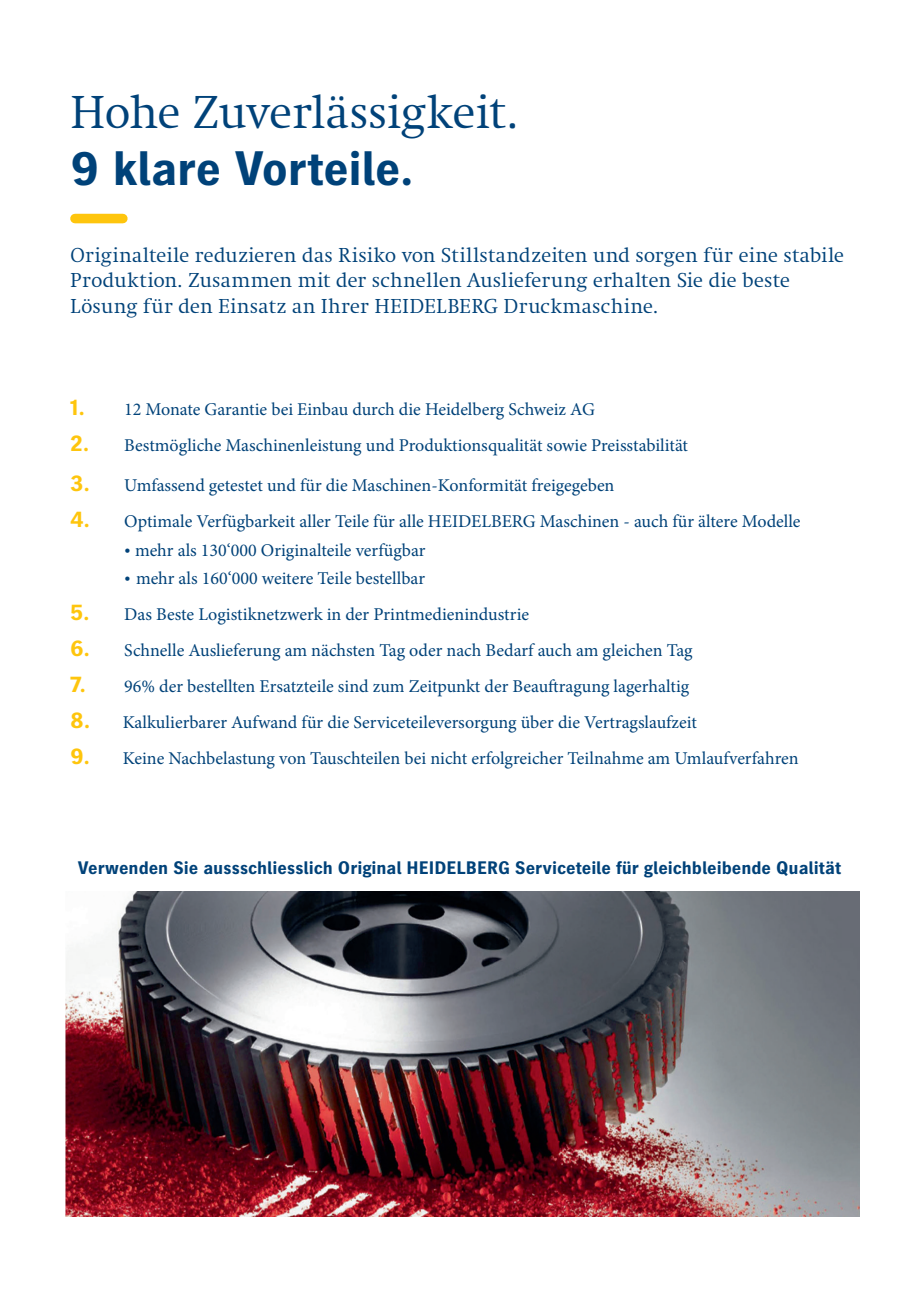
<style>
.page{position:relative;width:919px;height:1289px;background:#fff}
.page>*{position:absolute;margin:0;border:0;box-sizing:border-box;transform-origin:0 0}
._001_Headline_2_A4_Antiqua_Gothic_32pt{font:48px/57.4px "Heidelberg Antiqua ML";letter-spacing:-.025em;color:#004279}
._002_Intro_Text_A4_Antiqua_Reg_14pt{font:21px/25.5px "Heidelberg Antiqua ML";color:#004279}
._002_Intro_Text_A4_Antiqua_Reg_14pt-2{font:18px "Minion Pro";color:#004279}
._003_Copy_Headline_A4_Gothic_Bold_9_5pt{font:700 18px "Heidelberg Gothic Ml";color:#004279}
.s1{font-family:"Heidelberg Gothic Ml";font-weight:700}
.s2{font-family:"Heidelberg Gothic Ml";font-weight:700;font-size:22.5px;color:#fec50d}
</style>
<div class="page">
<div style="left:75px;top:214px;width:48px;height:9px;background:#fec50d"></div>
<img style="left:66px;top:891px;width:793px;height:325px">
<p class="_001_Headline_2_A4_Antiqua_Gothic_32pt" style="left:70px;top:83px;width:450px">Hohe Zuverlässigkeit.<br><span class="s1">9 klare Vorteile.</span></p>
<p class="_002_Intro_Text_A4_Antiqua_Reg_14pt" style="left:70px;top:242px;width:775px">Originalteile reduzieren das Risiko von Stillstandzeiten und sorgen für eine stabile<br>Produktion. Zusammen mit der schnellen Auslieferung erhalten Sie die beste<br>Lösung für den Einsatz an Ihrer HEIDELBERG Druckmaschine.</p>
<p class="_002_Intro_Text_A4_Antiqua_Reg_14pt-2" style="left:70px;top:397px;width:526px"><span class="s2">1.</span> 12 Monate Garantie bei Einbau durch die Heidelberg Schweiz AG</p>
<p class="_002_Intro_Text_A4_Antiqua_Reg_14pt-2" style="left:70px;top:433px;width:619px"><span class="s2">2.</span> Bestmögliche Maschinenleistung und Produktionsqualität sowie Preisstabilität</p>
<p class="_002_Intro_Text_A4_Antiqua_Reg_14pt-2" style="left:70px;top:473px;width:545px"><span class="s2">3.</span> Umfassend getestet und für die Maschinen-Konformität freigegeben</p>
<p class="_002_Intro_Text_A4_Antiqua_Reg_14pt-2" style="left:70px;top:509px;width:731px"><span class="s2">4.</span> Optimale Verfügbarkeit aller Teile für alle HEIDELBERG Maschinen - auch für ältere Modelle</p>
<p class="_002_Intro_Text_A4_Antiqua_Reg_14pt-2" style="left:124px;top:538px;width:303px"><span class="s1">•</span> mehr als 130‘000 Originalteile verfügbar</p>
<p class="_002_Intro_Text_A4_Antiqua_Reg_14pt-2" style="left:124px;top:566px;width:302px"><span class="s1">•</span> mehr als 160‘000 weitere Teile bestellbar</p>
<p class="_002_Intro_Text_A4_Antiqua_Reg_14pt-2" style="left:70px;top:602px;width:460px"><span class="s2">5.</span> Das Beste Logistiknetzwerk in der Printmedienindustrie</p>
<p class="_002_Intro_Text_A4_Antiqua_Reg_14pt-2" style="left:70px;top:638px;width:623px"><span class="s2">6.</span> Schnelle Auslieferung am nächsten Tag oder nach Bedarf auch am gleichen Tag</p>
<p class="_002_Intro_Text_A4_Antiqua_Reg_14pt-2" style="left:70px;top:674px;width:620px"><span class="s2">7.</span> 96% der bestellten Ersatzteile sind zum Zeitpunkt der Beauftragung lagerhaltig</p>
<p class="_002_Intro_Text_A4_Antiqua_Reg_14pt-2" style="left:70px;top:710px;width:628px"><span class="s2">8.</span> Kalkulierbarer Aufwand für die Serviceteileversorgung über die Vertragslaufzeit</p>
<p class="_002_Intro_Text_A4_Antiqua_Reg_14pt-2" style="left:70px;top:746px;width:730px"><span class="s2">9.</span> Keine Nachbelastung von Tauschteilen bei nicht erfolgreicher Teilnahme am Umlaufverfahren</p>
<p class="_003_Copy_Headline_A4_Gothic_Bold_9_5pt" style="left:78px;top:858px;width:764px">Verwenden Sie aussschliesslich Original HEIDELBERG Serviceteile für gleichbleibende Qualität</p>
</div>
